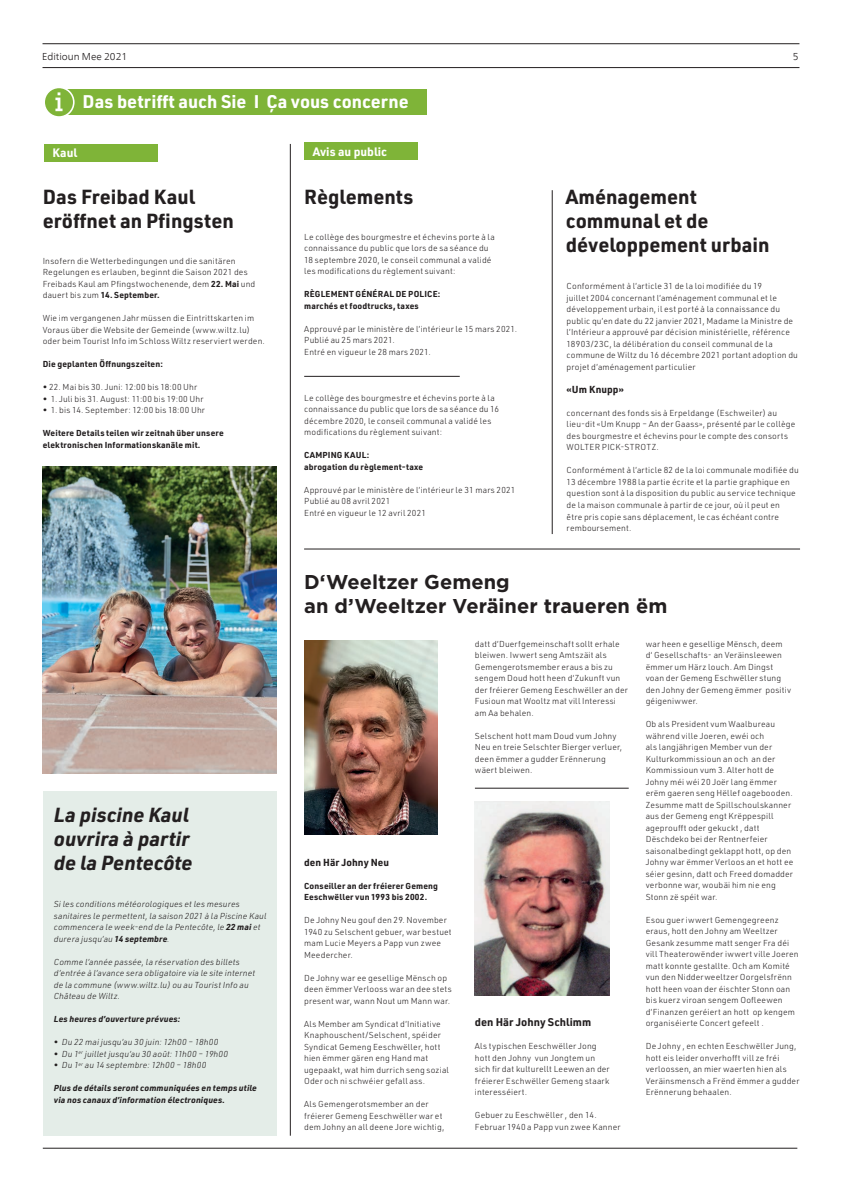
<style>
.page{position:relative;width:842px;height:1191px;background:#fff}
.page>*{position:absolute;margin:0;border:0;box-sizing:border-box;transform-origin:0 0}
.t1{font:700 20px/24px "URWDIN";color:#231f20}
.t2{font:700 20px/24px "Gotham";color:#231f20}
.t3{font:italic 700 20px/24px "URWDIN";color:#231f20}
.t4{font:700 18px "URWDIN";color:#fff}
.t5{font:700 12px "URWDIN";color:#fff}
.t6{font:700 11px "URWDIN";color:#231f20}
.t7{font:700 10px "URWDIN";letter-spacing:.005em;color:#231f20}
.t8{font:300 10px "Frutiger Neue LT Com";color:#231f20}
.t9{font:300 8.5px/11.5px "URWDIN";letter-spacing:.015em;color:#231f20}
.t10{font:italic 300 8.5px/11.5px "URWDIN";letter-spacing:.015em;color:#231f20}
.t11{font:700 8.5px/11.5px "URWDIN";letter-spacing:.015em;color:#231f20}
.t12{font:italic 700 8.5px/11.5px "URWDIN";letter-spacing:.015em;color:#231f20}
.s1{font-weight:700}
.s2{font-style:normal}
</style>
<div class="page">
<hr style="left:43px;top:44px;width:756px;height:1px;background:#231f20">
<hr style="left:43px;top:67px;width:756px;height:1px;background:#231f20">
<hr style="left:43px;top:1148px;width:754px;height:1px;background:#231f20">
<hr style="left:304px;top:549px;width:496px;height:1px;background:#231f20">
<hr style="left:290px;top:144px;width:1px;height:991px;background:#231f20">
<div style="left:67px;top:89px;width:359px;height:26px;background:#7fb438"></div>
<div style="left:44px;top:87px;width:30px;height:30px;background:#7fb438;border-radius:50%"></div>
<div style="left:43px;top:87px;width:32px;height:31px;border:2px solid #fff;border-radius:50%"></div>
<svg style="left:55px;top:92px;width:8px;height:19px"></svg>
<hr style="left:475px;top:788px;width:154px;height:1px;background:#231f20">
<div style="left:304px;top:143px;width:114px;height:17px;background:#7fb438"></div>
<hr style="left:304px;top:376px;width:156px;height:1px;background:#231f20">
<div style="left:43px;top:791px;width:233px;height:344px;background:#e4ede8"></div>
<div style="left:44px;top:144px;width:113px;height:17px;background:#7fb438"></div>
<img style="left:304px;top:640px;width:133px;height:194px">
<img style="left:475px;top:801px;width:135px;height:194px">
<hr style="left:552px;top:190px;width:1px;height:344px;background:#231f20">
<img style="left:43px;top:466px;width:233px;height:308px">
<p class="t8" style="left:42px;top:50px;width:87px">Editioun Mee 2021</p>
<p class="t8" style="left:793px;top:50px;width:7px">5</p>
<h2 class="t4" style="left:83px;top:89px;width:328px">Das betrifft auch Sie I Ça vous concerne</h2>
<h3 class="t5" style="left:313px;top:143px;width:76px">Avis au public</h3>
<h3 class="t5" style="left:53px;top:144px;width:26px">Kaul</h3>
<h1 class="t1" style="left:43px;top:184px;width:193px">Das Freibad Kaul eröffnet an Pfingsten</h1>
<p class="t9" style="left:43px;top:255px;width:214px">Insofern die Wetterbedingungen und die sanitären Regelungen es erlauben, beginnt die Saison 2021 des Freibads Kaul am Pfingstwochenende, dem <span class="s1">22. Mai</span> und dauert bis zum <span class="s1">14. September.</span></p>
<p class="t9" style="left:43px;top:312px;width:224px">Wie im vergangenen Jahr müssen die Eintrittskarten im<br>Voraus über die Website der Gemeinde (www.wiltz.lu) oder beim Tourist Info im Schloss Wiltz reserviert werden.</p>
<p class="t11" style="left:43px;top:358px;width:122px">Die geplanten Öffnungszeiten:</p>
<p class="t9" style="left:43px;top:381px;width:156px">• 22. Mai bis 30. Juni: 12:00 bis 18:00 Uhr</p>
<p class="t9" style="left:43px;top:393px;width:162px">• 1. Juli bis 31. August: 11:00 bis 19:00 Uhr</p>
<p class="t9" style="left:43px;top:404px;width:164px">• 1. bis 14. September: 12:00 bis 18:00 Uhr</p>
<p class="t11" style="left:43px;top:427px;width:183px">Weitere Details teilen wir zeitnah über unsere elektronischen Informationskanäle mit.</p>
<h1 class="t3" style="left:54px;top:802px;width:140px">La piscine Kaul ouvrira à partir de la Pentecôte</h1>
<p class="t10" style="left:54px;top:898px;width:214px">Si les conditions météorologiques et les mesures sanitaires le permettent, la saison 2021 à la Piscine Kaul commencera le week-end de la Pentecôte, le <span class="s1">22 mai</span> et durera jusqu’au <span class="s1">14 septembre</span>.</p>
<p class="t10" style="left:54px;top:956px;width:203px">Comme l’année passée, la réservation des billets d’entrée à l’avance sera obligatoire via le site internet de la commune (www.wiltz.lu) ou au Tourist Info au Château de Wiltz.</p>
<p class="t12" style="left:54px;top:1013px;width:128px">Les heures d’ouverture prévues:</p>
<p class="t10" style="left:54px;top:1036px;width:166px"><span class="s2">•</span> Du 22 mai jusqu’au 30 juin: 12h00 – 18h00</p>
<p class="t10" style="left:54px;top:1048px;width:176px"><span class="s2">•</span> Du 1<sup>er</sup> juillet jusqu’au 30 août: 11h00 – 19h00</p>
<p class="t10" style="left:54px;top:1059px;width:154px"><span class="s2">•</span> Du 1<sup>er</sup> au 14 septembre: 12h00 – 18h00</p>
<p class="t12" style="left:54px;top:1082px;width:205px">Plus de détails seront communiquées en temps utile via nos canaux d’information électroniques.</p>
<h1 class="t1" style="left:304px;top:184px;width:111px">Règlements</h1>
<p class="t9" style="left:304px;top:231px;width:192px">Le collège des bourgmestre et échevins porte à la connaissance du public que lors de sa séance du 18 septembre 2020, le conseil communal a validé les modifications du règlement suivant:</p>
<p class="t11" style="left:304px;top:288px;width:138px">RÈGLEMENT GÉNÉRAL DE POLICE: marchés et foodtrucks, taxes</p>
<p class="t9" style="left:304px;top:323px;width:215px">Approuvé par le ministère de l’intérieur le 15 mars 2021.<br>Publié au 25 mars 2021.<br>Entré en vigueur le 28 mars 2021.</p>
<p class="t9" style="left:304px;top:392px;width:196px">Le collège des bourgmestre et échevins porte à la connaissance du public que lors de sa séance du 16 décembre 2020, le conseil communal a validé les modifications du règlement suivant:</p>
<p class="t11" style="left:304px;top:449px;width:121px">CAMPING KAUL:<br>abrogation du règlement-taxe</p>
<p class="t9" style="left:304px;top:484px;width:213px">Approuvé par le ministère de l’intérieur le 31 mars 2021<br>Publié au 08 avril 2021<br>Entré en vigueur le 12 avril 2021</p>
<h1 class="t1" style="left:566px;top:184px;width:205px">Aménagement communal et de développement urbain</h1>
<p class="t9" style="left:567px;top:280px;width:233px">Conformément à l’article 31 de la loi modifiée du 19<br>juillet 2004 concernant l’aménagement communal et le développement urbain, il est porté à la connaissance du public qu’en date du 22 janvier 2021, Madame la Ministre de l’Intérieur a approuvé par décision ministérielle, référence 18903/23C, la délibération du conseil communal de la commune de Wiltz du 16 décembre 2021 portant adoption du projet d’aménagement particulier</p>
<p class="t7" style="left:567px;top:382px;width:59px">«Um Knupp»</p>
<p class="t9" style="left:567px;top:407px;width:230px">concernant des fonds sis à Erpeldange (Eschweiler) au lieu-dit «Um Knupp – An der Gaass», présenté par le collège des bourgmestre et échevins pour le compte des consorts WOLTER PICK-STROTZ.</p>
<p class="t9" style="left:567px;top:464px;width:234px">Conformément à l’article 82 de la loi communale modifiée du 13 décembre 1988 la partie écrite et la partie graphique en question sont à la disposition du public au service technique de la maison communale à partir de ce jour, où il peut en<br>être pris copie sans déplacement, le cas échéant contre remboursement.</p>
<h1 class="t2" style="left:304px;top:569px;width:365px">D‘Weeltzer Gemeng<br>an d’Weeltzer Veräiner traueren ëm</h1>
<p class="t7" style="left:304px;top:855px;width:87px">den Här Johny Neu</p>
<p class="t11" style="left:304px;top:879px;width:135px">Conseiller an der fréierer Gemeng<br>Eeschwëller vun 1993 bis 2002.</p>
<p class="t9" style="left:304px;top:914px;width:149px">De Johny Neu gouf den 29. November<br>1940 zu Selschent gebuer, war bestuet mam Lucie Meyers a Papp vun zwee<br>Meedercher.</p>
<p class="t9" style="left:304px;top:971px;width:149px">De Johny war ee gesellige Mënsch op deen ëmmer Verlooss war an dee stets present war, wann Nout um Mann war.</p>
<p class="t9" style="left:304px;top:1017px;width:146px">Als Member am Syndicat d’Initiative Knaphouschent/Selschent, spéider Syndicat Gemeng Eeschwëller, hott hien ëmmer gären eng Hand mat ugepaakt, wat him durrich seng sozial Oder och ni schwéier gefall ass.</p>
<p class="t9" style="left:304px;top:1098px;width:142px">Als Gemengerotsmember an der fréierer Gemeng Eeschwëller war et dem Johny an all deene Jore wichtig,</p>
<p class="t9" style="left:475px;top:637px;width:154px">datt d’Duerfgemeinschaft sollt erhale bleiwen. Iwwert seng Amtszäit als Gemengerotsmember eraus a bis zu sengem Doud hott heen d‘Zukunft vun der fréierer Gemeng Eeschwëller an der Fusioun mat Wooltz mat vill Interessi am Aa behalen.</p>
<p class="t9" style="left:475px;top:729px;width:149px">Selschent hott mam Doud vum Johny<br>Neu en treie Selschter Bierger verluer, deen ëmmer a gudder Erënnerung wäert bleiwen.</p>
<p class="t6" style="left:475px;top:1014px;width:118px">den Här Johny Schlimm</p>
<p class="t9" style="left:475px;top:1040px;width:136px">Als typischen Eeschwëller Jong hott den Johny vun Jongtem un sich fir dat kulturellt Leewen an der fréierer Eschwëller Gemeng staark interesséiert.</p>
<p class="t9" style="left:475px;top:1109px;width:147px">Gebuer zu Eeschwëller , den 14.<br>Februar 1940 a Papp vun zwee Kanner</p>
<p class="t9" style="left:646px;top:637px;width:147px">war heen e gesellige Mënsch, deem d‘ Gesellschafts- an Veräinsleewen ëmmer um Härz louch. Am Dingst voan der Gemeng Eschwëller stung den Johny der Gemeng ëmmer positiv géigeniwwer.</p>
<p class="t9" style="left:646px;top:718px;width:149px">Ob als President vum Waalbureau während ville Joeren, ewéi och<br>als langjährigen Member vun der<br>Kulturkommissioun an och an der<br>Kommissioun vum 3. Alter hott de<br>Johny méi wéi 20 Joër lang ëmmer erëm gaeren seng Hëllef oagebooden.<br>Zesumme matt de Spillschoulskanner aus der Gemeng engt Krëppespill ageproufft oder gekuckt , datt<br>Dëschdeko bei der Rentnerfeier saisonalbedingt geklappt hott, op den<br>Johny war ëmmer Verloos an et hott ee séier gesinn, datt och Freed domadder verbonne war, woubäi him nie eng<br>Stonn zë spéit war.</p>
<p class="t9" style="left:646px;top:913px;width:154px">Esou guer iwwert Gemengegreenz eraus, hott den Johny am Weeltzer Gesank zesumme matt senger Fra déi vill Theaterowënder iwwert ville Joeren matt konnte gestallte. Och am Komité vun den Nidderweeltzer Oorgelsfrënn hott heen voan der éischter Stonn oan bis kuerz viroan sengem Oofleewen d’Finanzen geréiert an hott op kengem organiséierte Concert gefeelt .</p>
<p class="t9" style="left:646px;top:1040px;width:155px">De Johny , en echten Eeschwëller Jung, hott eis leider onverhofft vill ze fréi verloossen, an mier waerten hien als Veräinsmensch a Frënd ëmmer a gudder Erënnerung behaalen.</p>
</div>
